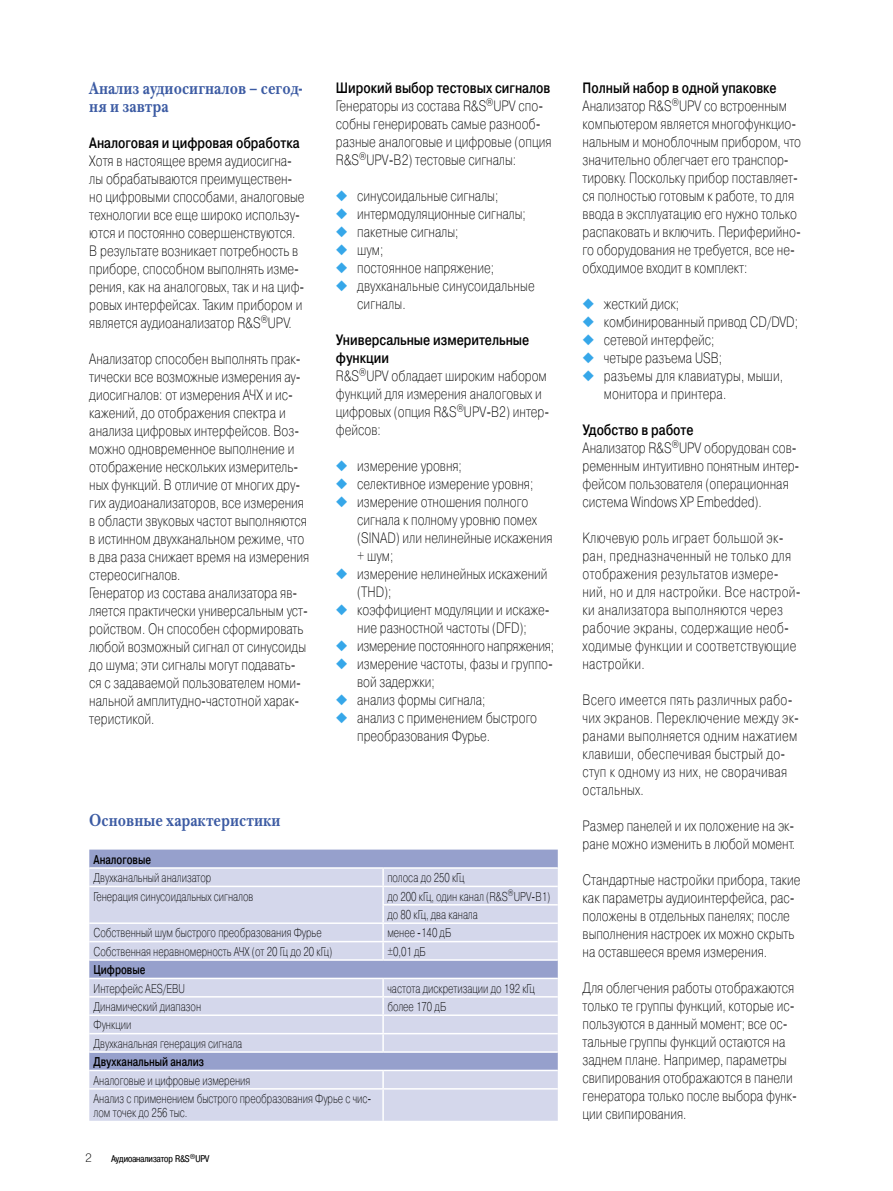
<style>
.page{position:relative;width:893px;height:1191px;background:#fff}
.page>*{position:absolute;margin:0;border:0;box-sizing:border-box;transform-origin:0 0}
.t1{font:700 18px/18px "New Baskerville C";color:#3c5ba3;scale:.8 1}
.t2{font:15px/18px "Pragmatica Light C";color:#000;scale:.8 1}
.t3{font:15px/18px "Pragmatica Light C";letter-spacing:.02em;color:#000;scale:.8 1}
.t4{font:15px "Pragmatica Light C";letter-spacing:-.02em;color:#000;scale:.8 1}
.t5{font:700 15px "Pragmatica Light C";color:#000;scale:.8 1}
.t6{font:12.75px/18.5px "Pragmatica Light C";color:#000;scale:.75 1}
.t7{font:700 12.75px "Pragmatica Light C";color:#000;scale:.75 1}
.t8{font:12px "Pragmatica Light C";color:#000}
.t9{font:9.75px "Pragmatica Cond C";color:#000}
.s1{font-weight:700}
.s2{color:#36a7e9}
</style>
<div class="page">
<div style="left:89px;top:849px;width:469px;height:18px;background:#96a0cc"></div>
<svg style="left:89px;top:868px;width:469px;height:252px;background:#ccd0e7"></svg>
<hr style="left:89px;top:885px;width:294px;height:2px;background:#fff">
<hr style="left:383px;top:885px;width:175px;height:2px;background:#fff">
<hr style="left:382px;top:904px;width:176px;height:1px;background:#fff">
<hr style="left:89px;top:922px;width:294px;height:2px;background:#fff">
<hr style="left:383px;top:922px;width:175px;height:2px;background:#fff">
<hr style="left:89px;top:941px;width:294px;height:1px;background:#fff">
<hr style="left:383px;top:941px;width:175px;height:1px;background:#fff">
<svg style="left:382px;top:868px;width:2px;height:91px"></svg>
<hr style="left:89px;top:959px;width:294px;height:1px;background:#fff">
<hr style="left:383px;top:959px;width:175px;height:1px;background:#fff">
<hr style="left:89px;top:977px;width:294px;height:2px;background:#fff">
<hr style="left:383px;top:977px;width:175px;height:2px;background:#fff">
<hr style="left:89px;top:996px;width:294px;height:1px;background:#fff">
<hr style="left:383px;top:996px;width:175px;height:1px;background:#fff">
<hr style="left:89px;top:1014px;width:294px;height:2px;background:#fff">
<hr style="left:383px;top:1014px;width:175px;height:2px;background:#fff">
<hr style="left:89px;top:1033px;width:294px;height:1px;background:#fff">
<hr style="left:383px;top:1033px;width:175px;height:1px;background:#fff">
<svg style="left:382px;top:979px;width:2px;height:72px"></svg>
<hr style="left:89px;top:1051px;width:294px;height:1px;background:#fff">
<hr style="left:383px;top:1051px;width:175px;height:1px;background:#fff">
<hr style="left:89px;top:1069px;width:294px;height:2px;background:#fff">
<hr style="left:383px;top:1069px;width:175px;height:2px;background:#fff">
<svg style="left:382px;top:1071px;width:2px;height:17px"></svg>
<hr style="left:89px;top:1088px;width:294px;height:1px;background:#fff">
<hr style="left:383px;top:1088px;width:175px;height:1px;background:#fff">
<hr style="left:382px;top:1089px;width:2px;height:31px;background:#fff">
<p class="t1" style="left:89px;top:79px;width:268px">Анализ аудиосигналов – сегод&shy;ня и завтра</p>
<p class="t5" style="left:89px;top:135px;width:264px">Аналоговая и цифровая обработка</p>
<p class="t2" style="left:89px;top:152px;width:271px">Хотя в настоящее время аудиосигна&shy;лы обрабатываются преимуществен&shy;но цифровыми способами, аналоговые технологии все еще широко использу&shy;ются и постоянно совершенствуются.<br>В результате возникает потребность в приборе, способном выполнять изме&shy;рения, как на аналоговых, так и на циф&shy;ровых интерфейсах. Таким прибором и является аудиоанализатор R&amp;S<sup>®</sup>UPV.</p>
<p class="t2" style="left:89px;top:350px;width:276px">Анализатор способен выполнять прак&shy;тически все возможные измерения ау&shy;диосигналов: от измерения АЧХ и ис&shy;кажений, до отображения спектра и анализа цифровых интерфейсов. Воз&shy;можно одновременное выполнение и отображение нескольких измеритель&shy;ных функций. В отличие от многих дру&shy;гих аудиоанализаторов, все измерения в области звуковых частот выполняются в истинном двухканальном режиме, что в два раза снижает время на измерения стереосигналов.<br>Генератор из состава анализатора яв&shy;ляется практически универсальным уст&shy;ройством. Он способен сформировать любой возможный сигнал от синусоиды до шума; эти сигналы могут подавать&shy;ся с задаваемой пользователем номи&shy;нальной амплитудно-частотной харак&shy;теристикой.</p>
<p class="t2" style="left:336px;top:79px;width:271px"><span class="s1">Широкий выбор тестовых сигналов </span>Генераторы из состава R&amp;S<sup>®</sup>UPV спо&shy;собны генерировать самые разнооб&shy;разные аналоговые и цифровые (опция R&amp;S<sup>®</sup>UPV-B2) тестовые сигналы:</p>
<p class="t2" style="left:336px;top:187px;width:204px"><span class="s2">◆</span> синусоидальные сигналы;</p>
<p class="t2" style="left:336px;top:205px;width:239px"><span class="s2">◆</span> интермодуляционные сигналы;</p>
<p class="t2" style="left:336px;top:223px;width:155px"><span class="s2">◆</span> пакетные сигналы;</p>
<p class="t2" style="left:336px;top:241px;width:61px"><span class="s2">◆</span> шум;</p>
<p class="t2" style="left:336px;top:259px;width:199px"><span class="s2">◆</span> постоянное напряжение;</p>
<p class="t2" style="left:357px;top:277px;width:223px;text-indent:-21px"><span class="s2">◆</span> двухканальные синусоидальные сигналы.</p>
<p class="t2" style="left:336px;top:331px;width:268px"><span class="s1">Универсальные измерительные функции<br></span>R&amp;S<sup>®</sup>UPV обладает широким набором функций для измерения аналоговых и цифровых (опция R&amp;S<sup>®</sup>UPV-B2) интер&shy;фейсов:</p>
<p class="t2" style="left:336px;top:457px;width:159px"><span class="s2">◆</span> измерение уровня;</p>
<p class="t2" style="left:336px;top:475px;width:248px"><span class="s2">◆</span> селективное измерение уровня;</p>
<p class="t2" style="left:357px;top:493px;width:246px;text-indent:-21px"><span class="s2">◆</span> измерение отношения полного сигнала к полному уровню помех (SINAD) или нелинейные искажения + шум;</p>
<p class="t2" style="left:357px;top:565px;width:239px;text-indent:-21px"><span class="s2">◆</span> измерение нелинейных искажений (THD);</p>
<p class="t2" style="left:336px;top:601px;width:269px;text-align:center"><span class="s2">◆</span> коэффициент модуляции и искаже&shy;ние разностной частоты (DFD);</p>
<p class="t4" style="left:336px;top:637px;width:274px"><span class="s2">◆</span> измерение постоянного напряжения;</p>
<p class="t2" style="left:357px;top:655px;width:246px;text-indent:-21px"><span class="s2">◆</span> измерение частоты, фазы и группо&shy;вой задержки;</p>
<p class="t2" style="left:336px;top:691px;width:189px"><span class="s2">◆</span> анализ формы сигнала;</p>
<p class="t2" style="left:357px;top:709px;width:226px;text-indent:-21px"><span class="s2">◆</span> анализ с применением быстрого преобразования Фурье.</p>
<p class="t1" style="left:89px;top:811px;width:241px">Основные характеристики</p>
<p class="t7" style="left:94px;top:852px;width:78px">Аналоговые</p>
<p class="t6" style="left:94px;top:868px;width:159px">Двухканальный анализатор</p>
<p class="t6" style="left:387px;top:868px;width:104px">полоса до 250 кГц</p>
<p class="t6" style="left:94px;top:887px;width:215px">Генерация синусоидальных сигналов</p>
<p class="t6" style="left:387px;top:887px;width:219px">до 200 кГц, один канал (R&amp;S<sup>®</sup>UPV-B1) до 80 кГц, два канала</p>
<p class="t6" style="left:94px;top:923px;width:306px">Собственный шум быстрого преобразования Фурье</p>
<p class="t6" style="left:387px;top:923px;width:87px">менее -140 дБ</p>
<p class="t6" style="left:94px;top:942px;width:320px">Собственная неравномерность АЧХ (от 20 Гц до 20 кГц)</p>
<p class="t6" style="left:387px;top:942px;width:53px">±0,01 дБ</p>
<p class="t7" style="left:94px;top:963px;width:71px">Цифровые</p>
<p class="t6" style="left:94px;top:979px;width:124px">Интерфейс AES/EBU</p>
<p class="t6" style="left:387px;top:979px;width:198px">частота дискретизации до 192 кГц</p>
<p class="t6" style="left:94px;top:997px;width:145px">Динамический диапазон</p>
<p class="t6" style="left:387px;top:997px;width:80px">более 170 дБ</p>
<p class="t6" style="left:94px;top:1015px;width:200px">Функции<br>Двухканальная генерация сигнала</p>
<p class="t7" style="left:94px;top:1055px;width:149px">Двухканальный анализ</p>
<p class="t6" style="left:94px;top:1071px;width:372px">Аналоговые и цифровые измерения<br>Анализ с применением быстрого преобразования Фурье с чис-</p>
<p class="t6" style="left:94px;top:1103px;width:127px">лом точек до 256 тыс.</p>
<p class="t8" style="left:85px;top:1151px;width:8px">2</p>
<p class="t9" style="left:111px;top:1153px;width:99px">Аудиоанализатор R&amp;S<sup>®</sup>UPV</p>
<p class="t2" style="left:583px;top:79px;width:275px"><span class="s1">Полный набор в одной упаковке </span>Анализатор R&amp;S<sup>®</sup>UPV со встроенным компьютером является многофункцио&shy;нальным и моноблочным прибором, что значительно облегчает его транспор&shy;тировку. Поскольку прибор поставляет&shy;ся полностью готовым к работе, то для ввода в эксплуатацию его нужно только распаковать и включить. Периферийно&shy;го оборудования не требуется, все не&shy;обходимое входит в комплект:</p>
<p class="t2" style="left:583px;top:295px;width:122px"><span class="s2">◆</span> жесткий диск;</p>
<p class="t2" style="left:583px;top:313px;width:271px"><span class="s2">◆</span> комбинированный привод CD/DVD;</p>
<p class="t2" style="left:583px;top:331px;width:166px"><span class="s2">◆</span> сетевой интерфейс;</p>
<p class="t2" style="left:583px;top:349px;width:176px"><span class="s2">◆</span> четыре разъема USB;</p>
<p class="t2" style="left:604px;top:367px;width:226px;text-indent:-21px"><span class="s2">◆</span> разъемы для клавиатуры, мыши, монитора и принтера.</p>
<p class="t2" style="left:583px;top:421px;width:272px"><span class="s1">Удобство в работе<br></span>Анализатор R&amp;S<sup>®</sup>UPV оборудован сов&shy;ременным интуитивно понятным интер&shy;фейсом пользователя (операционная система Windows XP Embedded).</p>
<p class="t3" style="left:583px;top:529px;width:274px">Ключевую роль играет большой эк&shy;ран, предназначенный не только для отображения результатов измере&shy;ний, но и для настройки. Все настрой&shy;ки анализатора выполняются через рабочие экраны, содержащие необ&shy;ходимые функции и соответствующие настройки.</p>
<p class="t3" style="left:583px;top:691px;width:272px">Всего имеется пять различных рабо&shy;чих экранов. Переключение между эк&shy;ранами выполняется одним нажатием клавиши, обеспечивая быстрый до&shy;ступ к одному из них, не сворачивая остальных.</p>
<p class="t2" style="left:583px;top:817px;width:267px">Размер панелей и их положение на эк&shy;ране можно изменить в любой момент.</p>
<p class="t2" style="left:583px;top:871px;width:274px">Стандартные настройки прибора, такие как параметры аудиоинтерфейса, рас&shy;положены в отдельных панелях; после выполнения настроек их можно скрыть на оставшееся время измерения.</p>
<p class="t2" style="left:583px;top:979px;width:270px">Для облегчения работы отображаются только те группы функций, которые ис&shy;пользуются в данный момент; все ос&shy;тальные группы функций остаются на заднем плане. Например, параметры свипирования отображаются в панели генератора только после выбора функ&shy;ции свипирования.</p>
</div>
